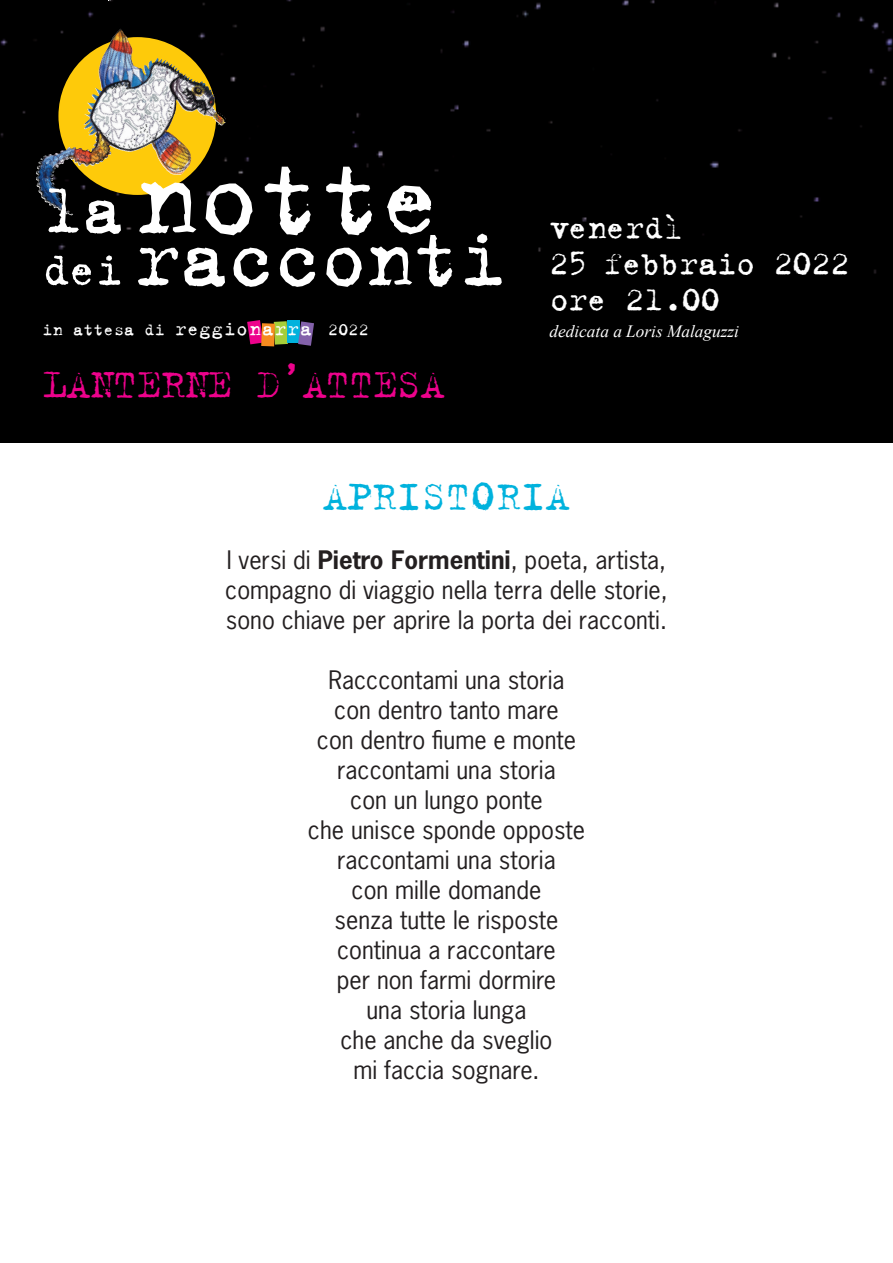
<style>
.page{position:relative;width:893px;height:1263px;background:#fff}
.page>*{position:absolute;margin:0;border:0;box-sizing:border-box;transform-origin:0 0}
.t1{font:116.85px "Trixie Text";letter-spacing:-.025em;color:#fff}
.t2{font:88.5px "Trixie Text";letter-spacing:-.025em;color:#fff}
.t3{font:45px "Trixie Text";letter-spacing:-.025em;color:#ed028c}
.t4{font:45px "Trixie Text";color:#00b2dd}
.t5{font:36px "Trixie Text";letter-spacing:-.025em;color:#fff}
.t6{font:24px "News Gothic Std";color:#231f20}
.t7{font:21.45px "Trixie Text";letter-spacing:.03em;color:#fff}
.t8{font:18.6px "Trixie Text";color:#fff}
.t9{font:italic 17.25px "Times New Roman";color:#fff}
.s1{font-size:75.9px}
.s2{font-size:50.55px}
.s3{font-weight:700}
</style>
<div class="page">
<div style="left:0;top:0;width:893px;height:443px;background:#000"></div>
<img style="left:58px;top:37px;width:158px;height:158px;border-radius:50%">
<img style="left:84px;top:29px;width:36px;height:95px">
<div style="left:287px;top:320px;width:13px;height:22px;background:#00b2dd"></div>
<svg style="left:298px;top:321px;width:16px;height:25px"></svg>
<svg style="left:247px;top:320px;width:41px;height:26px"></svg>
<p class="t1" style="left:43px;top:129px;width:404px"><span class="s1">la</span> notte</p>
<p class="t2" style="left:43px;top:206px;width:466px"><span class="s2">dei</span> racconti</p>
<p class="t8" style="left:43px;top:318px;width:124px">in attesa di</p>
<p class="t8" style="left:328px;top:318px;width:42px">2022</p>
<p class="t7" style="left:175px;top:316px;width:138px">reggionarra</p>
<p class="t3" style="left:43px;top:357px;width:404px">LANTERNE D’ATTESA</p>
<p class="t5" style="left:550px;top:206px;width:135px">venerdì</p>
<p class="t5" style="left:550px;top:242px;width:302px">25 febbraio 2022</p>
<p class="t5" style="left:550px;top:278px;width:172px">ore 21.00</p>
<p class="t9" style="left:550px;top:319px;width:191px">dedicata a Loris Malaguzzi</p>
<p class="t4" style="left:323px;top:469px;width:249px">APRISTORIA</p>
<p class="t6" style="left:227px;top:545px;width:441px">I versi di <span class="s3">Pietro Formentini</span>, poeta, artista,</p>
<p class="t6" style="left:225px;top:575px;width:444px">compagno di viaggio nella terra delle storie,</p>
<p class="t6" style="left:226px;top:605px;width:442px">sono chiave per aprire la porta dei racconti.</p>
<p class="t6" style="left:328px;top:665px;width:238px">Racccontami una storia</p>
<p class="t6" style="left:334px;top:695px;width:226px">con dentro tanto mare</p>
<p class="t6" style="left:317px;top:725px;width:261px">con dentro fiume e monte</p>
<p class="t6" style="left:337px;top:755px;width:220px">raccontami una storia</p>
<p class="t6" style="left:350px;top:785px;width:194px">con un lungo ponte</p>
<p class="t6" style="left:308px;top:815px;width:279px">che unisce sponde opposte</p>
<p class="t6" style="left:337px;top:845px;width:220px">raccontami una storia</p>
<p class="t6" style="left:352px;top:875px;width:191px">con mille domande</p>
<p class="t6" style="left:335px;top:905px;width:225px">senza tutte le risposte</p>
<p class="t6" style="left:337px;top:935px;width:220px">continua a raccontare</p>
<p class="t6" style="left:337px;top:965px;width:221px">per non farmi dormire</p>
<p class="t6" style="left:367px;top:995px;width:161px">una storia lunga</p>
<p class="t6" style="left:341px;top:1025px;width:213px">che anche da sveglio</p>
<p class="t6" style="left:353px;top:1055px;width:188px">mi faccia sognare.</p>
</div>
